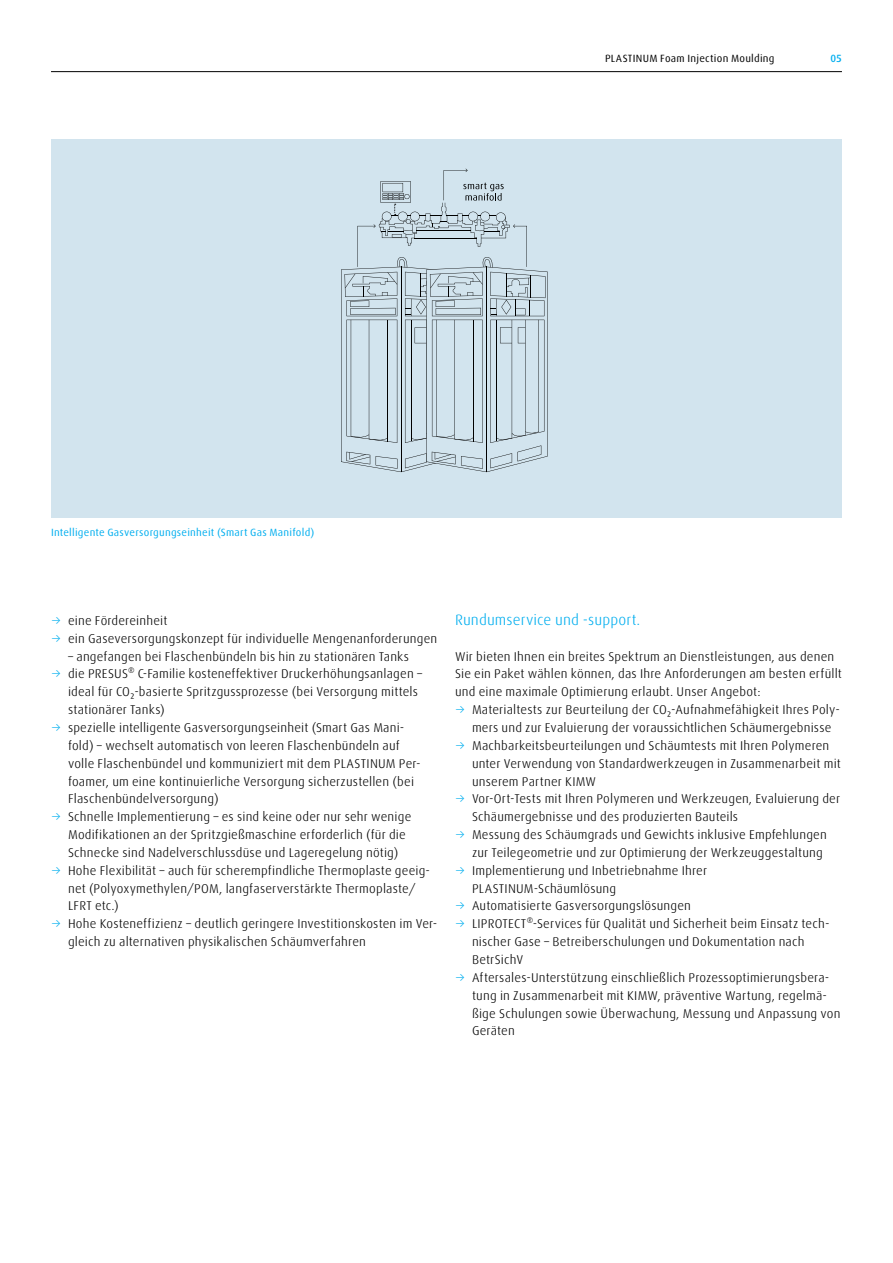
<style>
.page{position:relative;width:893px;height:1263px;background:#fff}
.page>*{position:absolute;margin:0;border:0;box-sizing:border-box;transform-origin:0 0}
.t1{font:300 15px "Linde Dax Global";letter-spacing:.005em;color:#00aeef}
.t2{font:300 12.75px/17.9px "Linde Dax Global";letter-spacing:.01em;color:#000}
.t3{font:10.5px "Linde Dax Global";letter-spacing:.02em;color:#00aeef}
.t4{font:10.5px "Linde Dax Global";letter-spacing:.02em;color:#000}
.t5{font:500 10.5px "Linde Dax Global";color:#00aeef}
.s1{color:#00aeef}
</style>
<div class="page">
<hr style="left:51px;top:71px;width:791px;height:1px;background:#000">
<div style="left:51px;top:139px;width:791px;height:378px;background:#d2e4ee"></div>
<svg style="left:341px;top:169px;width:207px;height:303px"></svg>
<p class="t4" style="left:605px;top:52px;width:171px">PLASTINUM Foam Injection Moulding</p>
<p class="t5" style="left:830px;top:52px;width:13px">05</p>
<p class="t3" style="left:51px;top:526px;width:265px">Intelligente Gasversorgungseinheit (Smart Gas Manifold)</p>
<p class="t2" style="left:51px;top:611px;width:118px"><span class="s1">→</span> eine Fördereinheit</p>
<p class="t2" style="left:51px;top:629px;width:388px"><span class="s1">→</span> ein Gaseversorgungskonzept für individuelle Mengenanforderungen</p>
<p class="t2" style="left:68px;top:647px;width:343px">– angefangen bei Flaschenbündeln bis hin zu stationären Tanks</p>
<p class="t2" style="left:68px;top:665px;width:356px;text-indent:-17px"><span class="s1">→</span> die PRESUS® C-Familie kosteneffektiver Druckerhöhungsanlagen – ideal für CO₂-basierte Spritzgussprozesse (bei Versorgung mittels stationärer Tanks)</p>
<p class="t2" style="left:68px;top:719px;width:354px;text-indent:-17px"><span class="s1">→</span> spezielle intelligente Gasversorgungseinheit (Smart Gas Mani&shy;fold) – wechselt automatisch von leeren Flaschenbündeln auf volle Flaschenbündel und kommuniziert mit dem PLASTINUM Per&shy;foamer, um eine kontinuierliche Versorgung sicherzustellen (bei Flaschenbündelversorgung)</p>
<p class="t2" style="left:68px;top:808px;width:345px;text-indent:-17px"><span class="s1">→</span> Schnelle Implementierung – es sind keine oder nur sehr wenige<br>Modifikationen an der Spritzgießmaschine erforderlich (für die<br>Schnecke sind Nadelverschlussdüse und Lageregelung nötig)</p>
<p class="t2" style="left:68px;top:861px;width:363px;text-indent:-17px"><span class="s1">→</span> Hohe Flexibilität – auch für scherempfindliche Thermoplaste geeig&shy;net (Polyoxymethylen/POM, langfaserverstärkte Thermoplaste/<br>LFRT etc.)</p>
<p class="t2" style="left:68px;top:915px;width:371px;text-indent:-17px"><span class="s1">→</span> Hohe Kosteneffizienz – deutlich geringere Investitionskosten im Ver&shy;gleich zu alternativen physikalischen Schäumverfahren</p>
<p class="t1" style="left:455px;top:611px;width:187px">Rundumservice und -support.</p>
<p class="t2" style="left:455px;top:647px;width:388px">Wir bieten Ihnen ein breites Spektrum an Dienstleistungen, aus denen<br>Sie ein Paket wählen können, das Ihre Anforderungen am besten erfüllt und eine maximale Optimierung erlaubt. Unser Angebot:</p>
<p class="t2" style="left:472px;top:701px;width:369px;text-indent:-17px"><span class="s1">→</span> Materialtests zur Beurteilung der CO₂-Aufnahmefähigkeit Ihres Poly&shy;mers und zur Evaluierung der voraussichtlichen Schäumergebnisse</p>
<p class="t2" style="left:472px;top:736px;width:371px;text-indent:-17px"><span class="s1">→</span> Machbarkeitsbeurteilungen und Schäumtests mit Ihren Polymeren unter Verwendung von Standardwerkzeugen in Zusammenarbeit mit unserem Partner KIMW</p>
<p class="t2" style="left:472px;top:790px;width:370px;text-indent:-17px"><span class="s1">→</span> Vor-Ort-Tests mit Ihren Polymeren und Werkzeugen, Evaluierung der<br>Schäumergebnisse und des produzierten Bauteils</p>
<p class="t2" style="left:472px;top:826px;width:356px;text-indent:-17px"><span class="s1">→</span> Messung des Schäumgrads und Gewichts inklusive Empfehlungen zur Teilegeometrie und zur Optimierung der Werkzeuggestaltung</p>
<p class="t2" style="left:472px;top:861px;width:237px;text-indent:-17px"><span class="s1">→</span> Implementierung und Inbetriebnahme Ihrer<br>PLASTINUM-Schäumlösung</p>
<p class="t2" style="left:455px;top:897px;width:238px"><span class="s1">→</span> Automatisierte Gasversorgungslösungen</p>
<p class="t2" style="left:472px;top:915px;width:359px;text-indent:-17px"><span class="s1">→</span> LIPROTECT®-Services für Qualität und Sicherheit beim Einsatz tech&shy;nischer Gase – Betreiberschulungen und Dokumentation nach<br>BetrSichV</p>
<p class="t2" style="left:472px;top:968px;width:370px;text-indent:-17px"><span class="s1">→</span> Aftersales-Unterstützung einschließlich Prozessoptimierungsbera&shy;tung in Zusammenarbeit mit KIMW, präventive Wartung, regelmä&shy;ßige Schulungen sowie Überwachung, Messung und Anpassung von Geräten</p>
</div>
